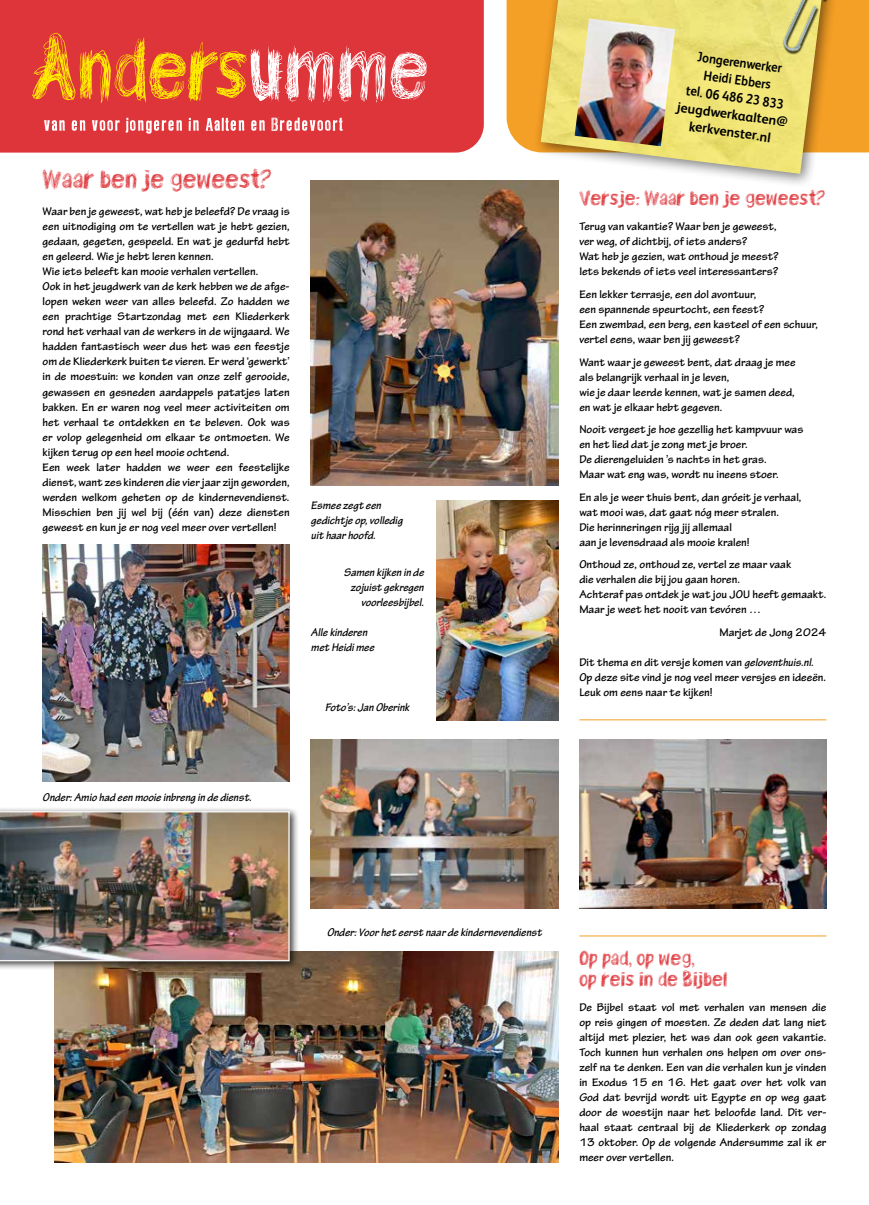
<style>
.page{position:relative;width:869px;height:1205px;background:#fff}
.page>*{position:absolute;margin:0;border:0;box-sizing:border-box;transform-origin:0 0}
.t1{font:23.75px "TENOCLOCK";color:#de353a}
.t2{font:18.75px/21.2px "TENOCLOCK";color:#de353a}
.t3{font:700 13.75px/17.5px "FS Albert";color:#000;text-align:center;scale:.9 1}
.t4{font:700 11.88px/15px "Tekton Pro";color:#000}
.t5{font:italic 700 11.88px/15px "Tekton Pro";color:#000}
.s1{font-style:italic}
</style>
<div class="page">
<div style="left:0;top:0;width:483px;height:153px;background:#de353a"></div>
<svg style="left:32px;top:33px;width:394px;height:70px;background:#e76b4a"></svg>
<svg style="left:44px;top:116px;width:298px;height:18px;background:#e66c70"></svg>
<div style="left:506px;top:0;width:362px;height:152px;background:#f49f25"></div>
<div style="left:533px;top:0;width:304px;height:188px;background:#000;opacity:.5"></div>
<img style="left:540px;top:0;width:281px;height:174px">
<img style="left:574px;top:18px;width:100px;height:128px">
<img style="left:763px;top:0;width:79px;height:57px">
<hr style="left:579px;top:719px;width:247px;height:1px;background:#f49f25">
<hr style="left:579px;top:935px;width:247px;height:1px;background:#f49f25">
<img style="left:43px;top:545px;width:246px;height:236px">
<img style="left:311px;top:739px;width:246px;height:169px">
<img style="left:579px;top:739px;width:247px;height:169px">
<img style="left:436px;top:500px;width:122px;height:220px">
<img style="left:54px;top:951px;width:503px;height:212px">
<img style="left:311px;top:181px;width:247px;height:305px">
<div style="left:0;top:807px;width:299px;height:163px;background:#000;opacity:.75"></div>
<img style="left:0;top:811px;width:289px;height:150px">
<h1 class="t1" style="left:43px;top:164px;width:230px">Waar ben je geweest?</h1>
<p class="t4" style="left:43px;top:204px;width:248px">Waar ben je geweest, wat heb je beleefd? De vraag is een uitnodiging om te vertellen wat je hebt gezien, gedaan, gegeten, gespeeld. En wat je gedurfd hebt en geleerd. Wie je hebt leren kennen.<br>Wie iets beleeft kan mooie verhalen vertellen.<br>Ook in het jeugdwerk van de kerk hebben we de afge&shy;lopen weken weer van alles beleefd. Zo hadden we een prachtige Startzondag met een Kliederkerk rond het verhaal van de werkers in de wijngaard. We hadden fantastisch weer dus het was een feestje om de Kliederkerk buiten te vieren. Er werd ‘gewerkt’ in de moestuin: we konden van onze zelf gerooide, gewassen en gesneden aardappels patatjes laten bakken. En er waren nog veel meer activiteiten om het verhaal te ontdekken en te beleven. Ook was er volop gelegenheid om elkaar te ontmoeten. We kijken terug op een heel mooie ochtend.<br>Een week later hadden we weer een feestelijke dienst, want zes kinderen die vier jaar zijn geworden, werden welkom geheten op de kindernevendienst.<br>Misschien ben jij wel bij (één van) deze diensten geweest en kun je er nog veel meer over vertellen!</p>
<p class="t5" style="left:311px;top:498px;width:93px">Esmee zegt een gedichtje op, volledig uit haar hoofd.</p>
<p class="t5" style="left:344px;top:564px;width:81px;text-align:right">Samen kijken in de zojuist gekregen voorleesbijbel.</p>
<p class="t5" style="left:311px;top:624px;width:65px">Alle kinderen met Heidi mee</p>
<p class="t5" style="left:325px;top:699px;width:86px">Foto’s: Jan Oberink</p>
<p class="t5" style="left:43px;top:789px;width:210px">Onder: Amio had een mooie inbreng in de dienst.</p>
<p class="t3" style="left:685px;top:45px;width:126px;rotate:8deg">Jongerenwerker<br>Heidi Ebbers<br>tel. 06 486 23 833 jeugdwerkaalten@ kerkvenster.nl</p>
<h2 class="t2" style="left:579px;top:188px;width:247px">Versje: Waar ben je geweest?</h2>
<p class="t4" style="left:579px;top:219px;width:201px">Terug van vakantie? Waar ben je geweest, ver weg, of dichtbij, of iets anders?<br>Wat heb je gezien, wat onthoud je meest?<br>Iets bekends of iets veel interessanters?</p>
<p class="t4" style="left:579px;top:287px;width:240px">Een lekker terrasje, een dol avontuur,<br>een spannende speurtocht, een feest?<br>Een zwembad, een berg, een kasteel of een schuur, vertel eens, waar ben jij geweest?</p>
<p class="t4" style="left:579px;top:354px;width:218px">Want waar je geweest bent, dat draag je mee als belangrijk verhaal in je leven,<br>wie je daar leerde kennen, wat je samen deed, en wat je elkaar hebt gegeven.</p>
<p class="t4" style="left:579px;top:422px;width:225px">Nooit vergeet je hoe gezellig het kampvuur was en het lied dat je zong met je broer.<br>De dierengeluiden ’s nachts in het gras.<br>Maar wat eng was, wordt nu ineens stoer.</p>
<p class="t4" style="left:579px;top:489px;width:223px">En als je weer thuis bent, dan gróeit je verhaal, wat mooi was, dat gaat nóg meer stralen.<br>Die herinneringen rijg jij allemaal<br>aan je levensdraad als mooie kralen!</p>
<p class="t4" style="left:579px;top:557px;width:248px">Onthoud ze, onthoud ze, vertel ze maar vaak<br>die verhalen die bij jou gaan horen.<br>Achteraf pas ontdek je wat jou JOU heeft gemaakt.<br>Maar je weet het nooit van tevóren …</p>
<p class="t4" style="left:719px;top:624px;width:108px">Marjet de Jong 2024</p>
<p class="t4" style="left:579px;top:654px;width:248px">Dit thema en dit versje komen van <span class="s1">geloventhuis.nl.<br></span>Op deze site vind je nog veel meer versjes en ideeën.<br>Leuk om eens naar te kijken!</p>
<p class="t5" style="left:327px;top:924px;width:216px">Onder: Voor het eerst naar de kindernevendienst</p>
<h2 class="t2" style="left:579px;top:947px;width:149px">Op pad, op weg,<br>op reis in de Bijbel</h2>
<p class="t4" style="left:579px;top:999px;width:248px;text-align:justify">De Bijbel staat vol met verhalen van mensen die op reis gingen of moesten. Ze deden dat lang niet altijd met plezier, het was dan ook geen vakantie.<br>Toch kunnen hun verhalen ons helpen om over ons&shy;zelf na te denken. Een van die verhalen kun je vinden in Exodus 15 en 16. Het gaat over het volk van God dat bevrijd wordt uit Egypte en op weg gaat door de woestijn naar het beloofde land. Dit ver&shy;haal staat centraal bij de Kliederkerk op zondag 13 oktober. Op de volgende Andersumme zal ik er meer over vertellen.</p>
</div>
